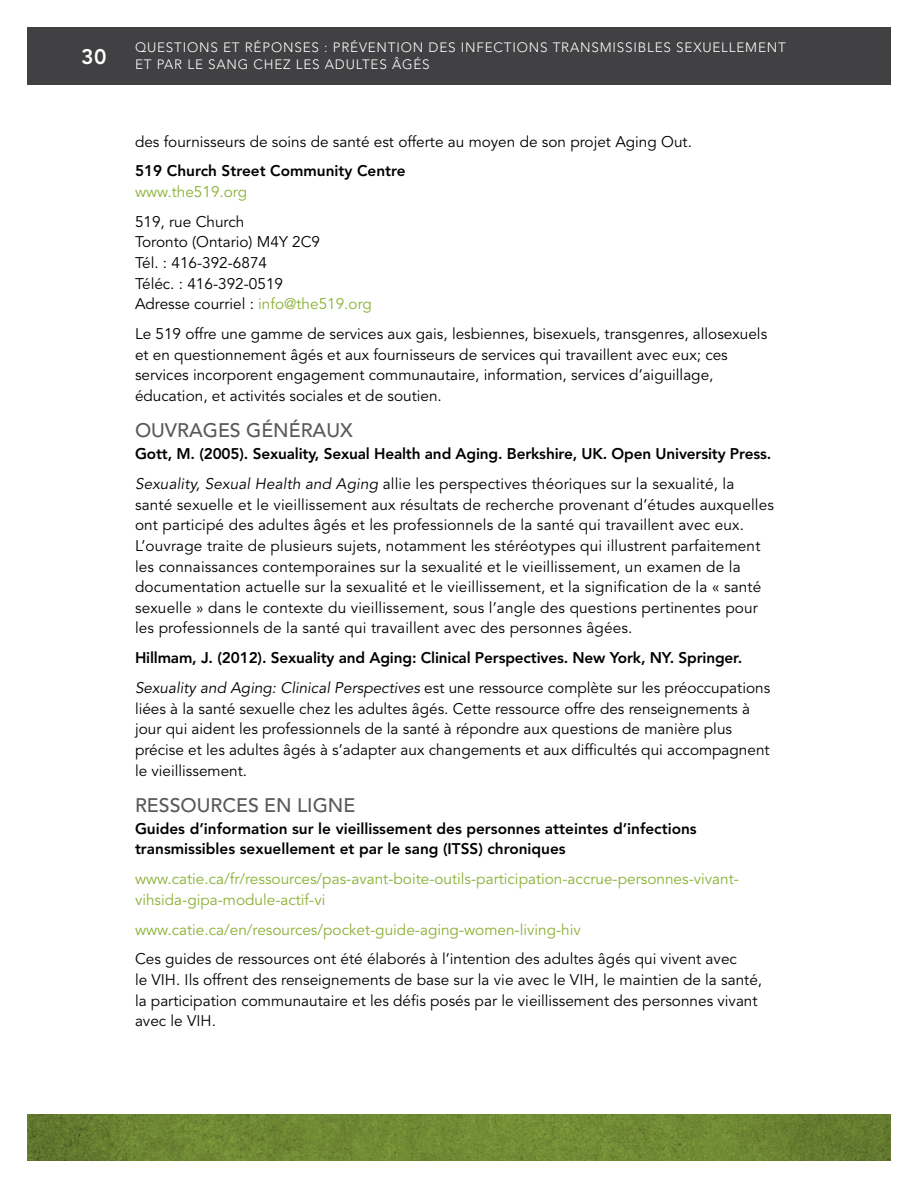
<style>
.page{position:relative;width:918px;height:1188px;background:#fff}
.page>*{position:absolute;margin:0;border:0;box-sizing:border-box;transform-origin:0 0}
.t1{font:800 21px "Avenir LT Std";color:#fff}
.t2{font:500 19.5px "Avenir LT Std";color:#58595b}
.t3{font:15.3px/20.5px "Avenir LT Std";color:#000}
.t4{font:800 15.3px/29.8px "Avenir LT Std";color:#000}
.t5{font:15.3px/20.5px "Avenir LT Std";color:#8cb036}
.t6{font:300 13.5px/16.5px "Avenir LT Std";letter-spacing:.06em;color:#fff}
.s1{color:#8cb036}
.s2{font-weight:400;font-style:italic}
.s3{font-weight:400}
</style>
<div class="page">
<svg style="left:27px;top:1115px;width:864px;height:46px;background:#6d8533"></svg>
<div style="left:27px;top:27px;width:113px;height:57px;background:#414042"></div>
<div style="left:135px;top:27px;width:756px;height:57px;background:#414042"></div>
<h1 class="t1" style="left:81px;top:44px;width:27px">30</h1>
<p class="t6" style="left:135px;top:40px;width:652px">QUESTIONS ET RÉPONSES : PRÉVENTION DES INFECTIONS TRANSMISSIBLES SEXUELLEMENT<br>ET PAR LE SANG CHEZ LES ADULTES ÂGÉS</p>
<p class="t3" style="left:135px;top:132px;width:558px">des fournisseurs de soins de santé est offerte au moyen de son projet Aging Out.</p>
<p class="t4" style="left:135px;top:156px;width:272px">519 Church Street Community Centre</p>
<p class="t5" style="left:135px;top:182px;width:114px">www.the519.org</p>
<p class="t3" style="left:135px;top:212px;width:238px">519, rue Church<br>Toronto (Ontario) M4Y 2C9<br>Tél. : 416-392-6874<br>Téléc. : 416-392-0519<br>Adresse courriel : <span class="s1">info@the519.org</span></p>
<p class="t3" style="left:135px;top:324px;width:634px">Le 519 offre une gamme de services aux gais, lesbiennes, bisexuels, transgenres, allosexuels et en questionnement âgés et aux fournisseurs de services qui travaillent avec eux; ces services incorporent engagement communautaire, information, services d’aiguillage, éducation, et activités sociales et de soutien.</p>
<p class="t2" style="left:135px;top:419px;width:219px">OUVRAGES GÉNÉRAUX</p>
<p class="t4" style="left:135px;top:439px;width:638px">Gott, M. (2005). Sexuality, Sexual Health and Aging. Berkshire, UK. Open University Press.<br><span class="s2">Sexuality, Sexual Health and Aging</span> <span class="s3">allie les perspectives théoriques sur la sexualité, la</span></p>
<p class="t3" style="left:135px;top:495px;width:640px">santé sexuelle et le vieillissement aux résultats de recherche provenant d’études auxquelles ont participé des adultes âgés et les professionnels de la santé qui travaillent avec eux.<br>L’ouvrage traite de plusieurs sujets, notamment les stéréotypes qui illustrent parfaitement les connaissances contemporaines sur la sexualité et le vieillissement, un examen de la documentation actuelle sur la sexualité et le vieillissement, et la signification de la « santé sexuelle » dans le contexte du vieillissement, sous l’angle des questions pertinentes pour les professionnels de la santé qui travaillent avec des personnes âgées.</p>
<p class="t4" style="left:135px;top:643px;width:637px">Hillmam, J. (2012). Sexuality and Aging: Clinical Perspectives. New York, NY. Springer.<br><span class="s2">Sexuality and Aging: Clinical Perspectives</span> <span class="s3">est une ressource complète sur les préoccupations</span></p>
<p class="t3" style="left:135px;top:699px;width:636px">liées à la santé sexuelle chez les adultes âgés. Cette ressource offre des renseignements à jour qui aident les professionnels de la santé à répondre aux questions de manière plus précise et les adultes âgés à s’adapter aux changements et aux difficultés qui accompagnent le vieillissement.</p>
<p class="t2" style="left:135px;top:794px;width:222px">RESSOURCES EN LIGNE</p>
<p class="t4" style="left:135px;top:818px;width:563px;line-height:20.5px">Guides d’information sur le vieillissement des personnes atteintes d’infections transmissibles sexuellement et par le sang (ITSS) chroniques</p>
<p class="t5" style="left:135px;top:869px;width:606px">www.catie.ca/fr/ressources/pas-avant-boite-outils-participation-accrue-personnes-vivant&shy;vihsida-gipa-module-actif-vi</p>
<p class="t5" style="left:135px;top:920px;width:447px">www.catie.ca/en/resources/pocket-guide-aging-women-living-hiv</p>
<p class="t3" style="left:135px;top:949px;width:629px">Ces guides de ressources ont été élaborés à l’intention des adultes âgés qui vivent avec<br>le VIH. Ils offrent des renseignements de base sur la vie avec le VIH, le maintien de la santé, la participation communautaire et les défis posés par le vieillissement des personnes vivant avec le VIH.</p>
</div>
